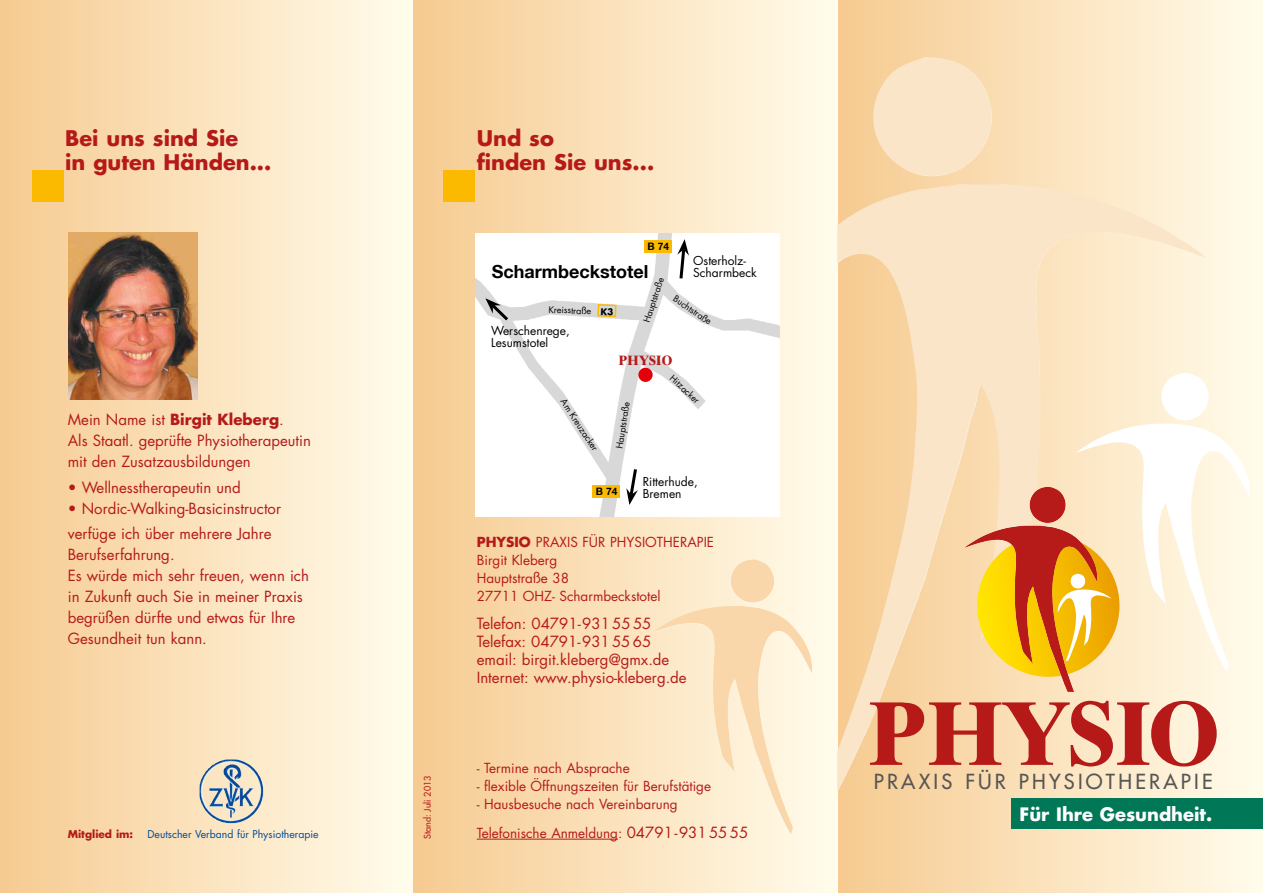
<style>
.page{position:relative;width:1263px;height:893px;background:#fff}
.page>*{position:absolute;margin:0;border:0;box-sizing:border-box;transform-origin:0 0}
.t1{font:700 90.45px "Times Ten";letter-spacing:-.025em;color:#b51a19}
.t2{font:700 21px/24px "Futura";color:#b51a19}
.t3{font:20.25px "Futura";letter-spacing:.16em;color:#565655}
.t4{font:700 18px "Futura";color:#fff}
.t5{font:700 18px "Helvetica Neue LT";color:#000}
.t6{font:15px/21px "Futura";color:#b51a19}
.t7{font:13.5px/18px "Futura";color:#b51a19}
.t8{font:700 13.5px "Times Ten";color:#b51a19}
.t9{font:12px/12px "Futura";color:#000}
.t10{font:10.5px "Futura";color:#004b9c}
.t11{font:700 10.5px "Futura";color:#b51a19}
.t12{font:700 10.2px "Helvetica Neue LT";color:#000}
.t13{font:9px "Futura";color:#000}
.t14{font:9px "Futura";color:#b51a19}
.t15{font:8.85px "Futura";color:#000}
.s1{font-weight:700}
.s2{font-size:15px}
</style>
<div class="page">
<div style="left:838px;top:0;width:425px;height:893px;background:linear-gradient(to right,#f6ca90,#fffcec)"></div>
<div style="left:413px;top:0;width:425px;height:893px;background:linear-gradient(to right,#f6ca90,#fffded)"></div>
<div style="left:0;top:0;width:412px;height:893px;background:linear-gradient(to right,#f6cb91,#fffcec)"></div>
<img style="left:68px;top:232px;width:130px;height:168px">
<img style="left:475px;top:234px;width:304px;height:282px">
<div style="left:592px;top:485px;width:28px;height:13px;background:#fbb900"></div>
<div style="left:644px;top:241px;width:28px;height:12px;background:#fbb900"></div>
<svg style="left:596px;top:303px;width:21px;height:15px"></svg>
<div style="left:638px;top:368px;width:15px;height:14px;background:#e3000b;border-radius:50%"></div>
<hr style="left:477px;top:839px;width:141px;height:1px;background:#b51a19">
<div style="left:443px;top:170px;width:32px;height:32px;background:#fbb900"></div>
<div style="left:32px;top:170px;width:32px;height:32px;background:#fbb900"></div>
<svg style="left:677px;top:239px;width:12px;height:43px"></svg>
<svg style="left:626px;top:466px;width:13px;height:39px"></svg>
<svg style="left:485px;top:298px;width:26px;height:26px"></svg>
<img style="left:837px;top:57px;width:368px;height:735px">
<img style="left:1076px;top:373px;width:174px;height:298px">
<div style="left:1011px;top:798px;width:252px;height:31px;background:#007757"></div>
<div style="left:977px;top:535px;width:142px;height:142px;background:#eca000;border-radius:71px"></div>
<img style="left:964px;top:487px;width:135px;height:205px">
<img style="left:1057px;top:574px;width:55px;height:87px">
<img style="left:653px;top:560px;width:159px;height:274px">
<img style="left:199px;top:759px;width:64px;height:64px">
<h2 class="t2" style="left:65px;top:126px;width:208px">Bei uns sind Sie<br>in guten Händen...</h2>
<p class="t6" style="left:68px;top:409px;width:245px">Mein Name ist <span class="s1">Birgit Kleberg</span>.<br>Als Staatl. geprüfte Physiotherapeutin mit den Zusatzausbildungen</p>
<p class="t6" style="left:68px;top:477px;width:174px">• Wellnesstherapeutin und</p>
<p class="t6" style="left:68px;top:496px;width:215px;line-height:25.5px">• Nordic-Walking-Basicinstructor verfüge ich über mehrere Jahre</p>
<p class="t6" style="left:68px;top:544px;width:243px">Berufserfahrung.<br>Es würde mich sehr freuen, wenn ich in Zukunft auch Sie in meiner Praxis begrüßen dürfte und etwas für Ihre<br>Gesundheit tun kann.</p>
<p class="t11" style="left:68px;top:827px;width:67px">Mitglied im:</p>
<p class="t10" style="left:147px;top:827px;width:173px">Deutscher Verband für Physiotherapie</p>
<p class="t14" style="left:422px;top:839px;width:64px;rotate:-90deg">STAND: JULI 2013</p>
<h2 class="t2" style="left:477px;top:126px;width:179px">Und so<br>finden Sie uns...</h2>
<p class="t12" style="left:647px;top:240px;width:23px">B 74</p>
<p class="t9" style="left:693px;top:255px;width:65px">Osterholz-<br>Scharmbeck</p>
<p class="t5" style="left:492px;top:260px;width:158px">Scharmbeckstotel</p>
<p class="t13" style="left:641px;top:321px;width:49px;rotate:-72deg">Hauptstraße</p>
<p class="t8" style="left:618px;top:352px;width:56px">PHYSIO</p>
<p class="t15" style="left:677px;top:293px;width:45px;rotate:34deg">Buchtstraße</p>
<p class="t13" style="left:549px;top:304px;width:67px;rotate:2deg">Kreisstraße <span class="s1">K3</span></p>
<p class="t9" style="left:491px;top:324px;width:80px">Werschenrege,<br>Lesumstotel</p>
<p class="t13" style="left:568px;top:396px;width:62px;rotate:57deg">Am Kreuzacker</p>
<p class="t13" style="left:613px;top:448px;width:49px;rotate:-81deg">Hauptstraße</p>
<p class="t12" style="left:596px;top:485px;width:23px">B 74</p>
<p class="t15" style="left:675px;top:373px;width:38px;rotate:42deg">Hitzacker</p>
<p class="t9" style="left:643px;top:476px;width:56px">Ritterhude,<br>Bremen</p>
<p class="t7" style="left:477px;top:533px;width:239px"><span class="s1">PHYSIO</span> Praxis für Physioth erapi e<br>Birgit Kleberg<br>Hauptstraße 38<br>27711 OHZ- Scharmbeckstotel</p>
<p class="t6" style="left:477px;top:615px;width:211px;line-height:18px">Telefon: 04791-9315555<br>Telefax: 04791-9315565 email: birgit.kleberg@gmx.de<br>Internet: www.physio-kleberg.de</p>
<p class="t7" style="left:477px;top:759px;width:154px">- Termine nach Absprache</p>
<p class="t7" style="left:477px;top:777px;width:236px">- flexible Öffnungszeiten für Berufstätige</p>
<p class="t7" style="left:477px;top:790px;width:273px;line-height:28.5px">- Hausbesuche nach Vereinbarung<br>Telefonische Anmeldung: <span class="s2">04791-9315555</span></p>
<h1 class="t1" style="left:867px;top:679px;width:356px">PHYSIO</h1>
<h3 class="t3" style="left:874px;top:769px;width:340px">PRAXIS FÜR PHYSIOTHERAPIE</h3>
<p class="t4" style="left:1020px;top:802px;width:194px">Für Ihre Gesundheit.</p>
</div>
